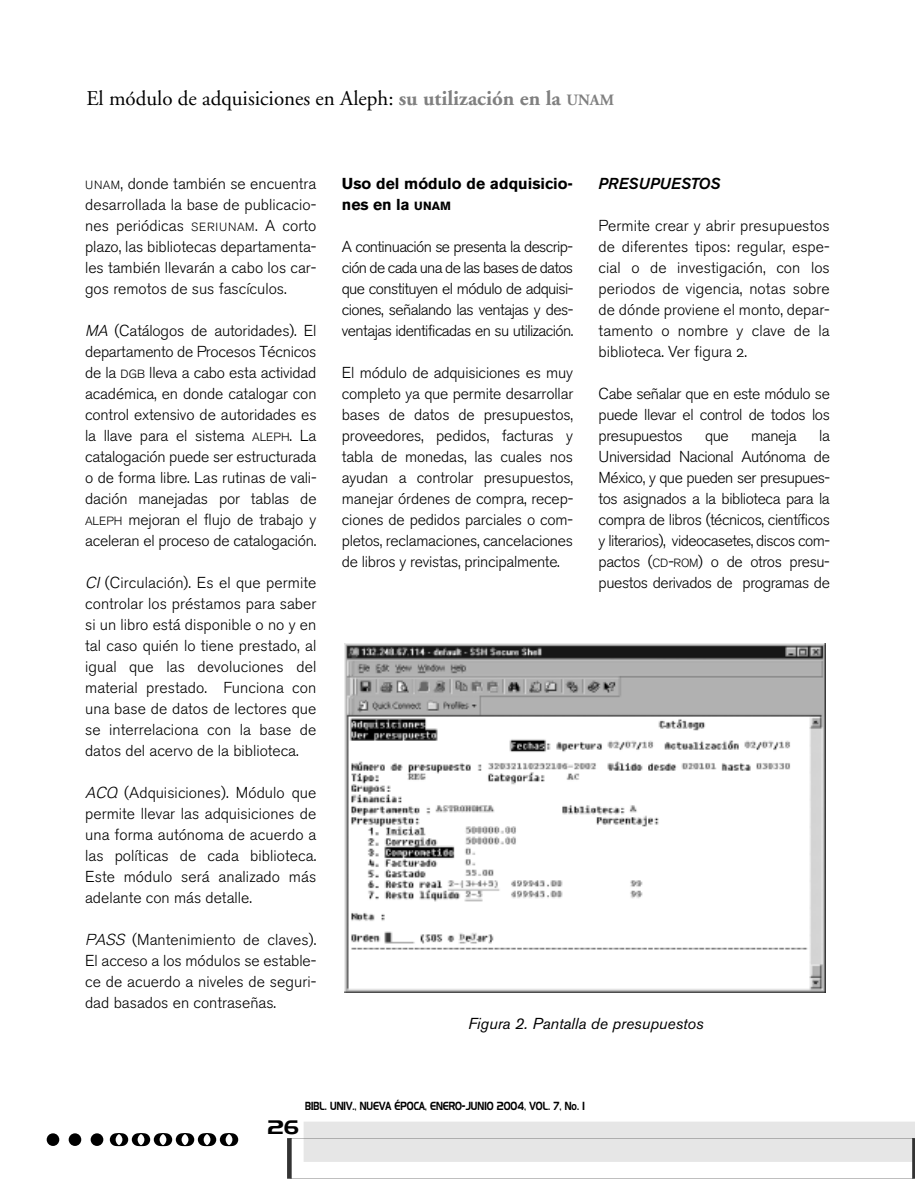
<style>
.page{position:relative;width:915px;height:1191px;background:#fff}
.page>*{position:absolute;margin:0;border:0;box-sizing:border-box;transform-origin:0 0}
.t1{font:21px "Adobe Garamond";color:#000}
.t2{font:19.5px "Denmark";color:#000}
.t3{font:15.75px/21px "Akzidenz Grotesk BE Light Os F";letter-spacing:-.01em;color:#000;text-align:justify}
.t4{font:700 15.75px/21px "Akzidenz Grotesk BE";color:#000}
.t5{font:italic 15.75px "Akzidenz Grotesk BE";color:#000}
.t6{font:italic 500 15.75px "Akzidenz Grotesk BE";color:#000}
.t7{font:11.7px "Denmark";color:#000;scale:.7 1}
.s1{font-weight:700;color:#808080}
.s2{font-weight:700;font-size:15.75px;color:#808080}
.s3{font-size:11.85px}
.s4{font-style:italic}
</style>
<div class="page">
<svg style="left:287px;top:1122px;width:627px;height:56px"></svg>
<div style="left:47px;top:1133px;width:12px;height:13px;background:#000;border-radius:50%"></div>
<div style="left:69px;top:1133px;width:12px;height:13px;background:#000;border-radius:50%"></div>
<div style="left:91px;top:1133px;width:12px;height:13px;background:#000;border-radius:50%"></div>
<svg style="left:113px;top:1133px;width:12px;height:13px"></svg>
<div style="left:112px;top:1132px;width:14px;height:14px;border:2px solid #000;border-radius:50%"></div>
<svg style="left:135px;top:1133px;width:12px;height:13px"></svg>
<div style="left:134px;top:1132px;width:14px;height:14px;border:2px solid #000;border-radius:50%"></div>
<svg style="left:157px;top:1133px;width:12px;height:13px"></svg>
<div style="left:156px;top:1132px;width:14px;height:14px;border:2px solid #000;border-radius:50%"></div>
<svg style="left:179px;top:1133px;width:12px;height:13px"></svg>
<div style="left:178px;top:1132px;width:14px;height:14px;border:2px solid #000;border-radius:50%"></div>
<svg style="left:201px;top:1133px;width:12px;height:13px"></svg>
<div style="left:200px;top:1132px;width:14px;height:14px;border:2px solid #000;border-radius:50%"></div>
<svg style="left:223px;top:1133px;width:12px;height:13px"></svg>
<div style="left:222px;top:1132px;width:14px;height:14px;border:2px solid #000;border-radius:50%"></div>
<div style="left:342px;top:643px;width:487px;height:355px;background:linear-gradient(to right,#fff,#fff)"></div>
<img style="left:344px;top:643px;width:481px;height:349px">
<h1 class="t1" style="left:87px;top:90px;width:528px">El módulo de adquisiciones en Aleph: <span class="s1">su utilización en la</span> <span class="s2">UNAM</span></h1>
<p class="t3" style="left:85px;top:174px;width:233px"><span class="s3">UNAM</span>, donde también se encuentra desarrollada la base de publicacio&shy;nes periódicas <span class="s3">SERIUNAM</span>. A corto plazo, las bibliotecas departamenta&shy;les también llevarán a cabo los car&shy;gos remotos de sus fascículos.</p>
<p class="t3" style="left:85px;top:321px;width:233px"><span class="s4">MA</span> (Catálogos de autoridades). El departamento de Procesos Técnicos de la <span class="s3">DGB</span> lleva a cabo esta actividad académica, en donde catalogar con control extensivo de autoridades es la llave para el sistema <span class="s3">ALEPH</span>. La catalogación puede ser estructurada o de forma libre. Las rutinas de vali&shy;dación manejadas por tablas de <span class="s3">ALEPH</span> mejoran el flujo de trabajo y aceleran el proceso de catalogación.</p>
<p class="t3" style="left:85px;top:573px;width:233px"><span class="s4">CI</span> (Circulación). Es el que permite controlar los préstamos para saber si un libro está disponible o no y en tal caso quién lo tiene prestado, al igual que las devoluciones del material prestado. Funciona con una base de datos de lectores que se interrelaciona con la base de datos del acervo de la biblioteca.</p>
<p class="t3" style="left:85px;top:783px;width:233px"><span class="s4">ACQ</span> (Adquisiciones). Módulo que permite llevar las adquisiciones de una forma autónoma de acuerdo a las políticas de cada biblioteca.<br>Este módulo será analizado más adelante con más detalle.</p>
<p class="t3" style="left:85px;top:930px;width:233px"><span class="s4">PASS</span> (Mantenimiento de claves).<br>El acceso a los módulos se estable&shy;ce de acuerdo a niveles de seguri&shy;dad basados en contraseñas.</p>
<p class="t4" style="left:342px;top:174px;width:233px">Uso del módulo de adquisicio&shy;nes en la <span class="s3">UNAM</span></p>
<p class="t3" style="left:342px;top:237px;width:233px">A continuación se presenta la descrip&shy;ción de cada una de las bases de datos que constituyen el módulo de adquisi&shy;ciones, señalando las ventajas y des&shy;ventajas identificadas en su utilización.</p>
<p class="t3" style="left:342px;top:363px;width:233px">El módulo de adquisiciones es muy completo ya que permite desarrollar bases de datos de presupuestos, proveedores, pedidos, facturas y tabla de monedas, las cuales nos ayudan a controlar presupuestos, manejar órdenes de compra, recep&shy;ciones de pedidos parciales o com&shy;pletos, reclamaciones, cancelaciones de libros y revistas, principalmente.</p>
<p class="t6" style="left:598px;top:178px;width:123px">PRESUPUESTOS</p>
<p class="t3" style="left:598px;top:216px;width:233px">Permite crear y abrir presupuestos de diferentes tipos: regular, espe&shy;cial o de investigación, con los periodos de vigencia, notas sobre de dónde proviene el monto, depar&shy;tamento o nombre y clave de la biblioteca. Ver figura 2.</p>
<p class="t3" style="left:598px;top:384px;width:233px">Cabe señalar que en este módulo se puede llevar el control de todos los presupuestos</p>
<p class="t3" style="left:598px;top:426px;width:233px;text-indent:220px">la Universidad Nacional Autónoma de México, y que pueden ser presupues&shy;tos asignados a la biblioteca para la compra de libros (técnicos, científicos y literarios), videocasetes, discos com&shy;pactos (<span class="s3">CD</span>-<span class="s3">ROM</span>) o de otros presu&shy;puestos derivados de programas de</p>
<p class="t3" style="left:705px;top:426px;width:25px">que</p>
<p class="t3" style="left:750px;top:426px;width:47px">maneja</p>
<p class="t5" style="left:468px;top:1018px;width:237px">Figura 2. Pantalla de presupuestos</p>
<p class="t7" style="left:305px;top:1098px;width:400px">BIBL. UNIV., NUEVA ÉPOCA, ENERO-JUNIO 2004, VOL. 7, No. 1</p>
<p class="t2" style="left:267px;top:1115px;width:33px">26</p>
</div>
